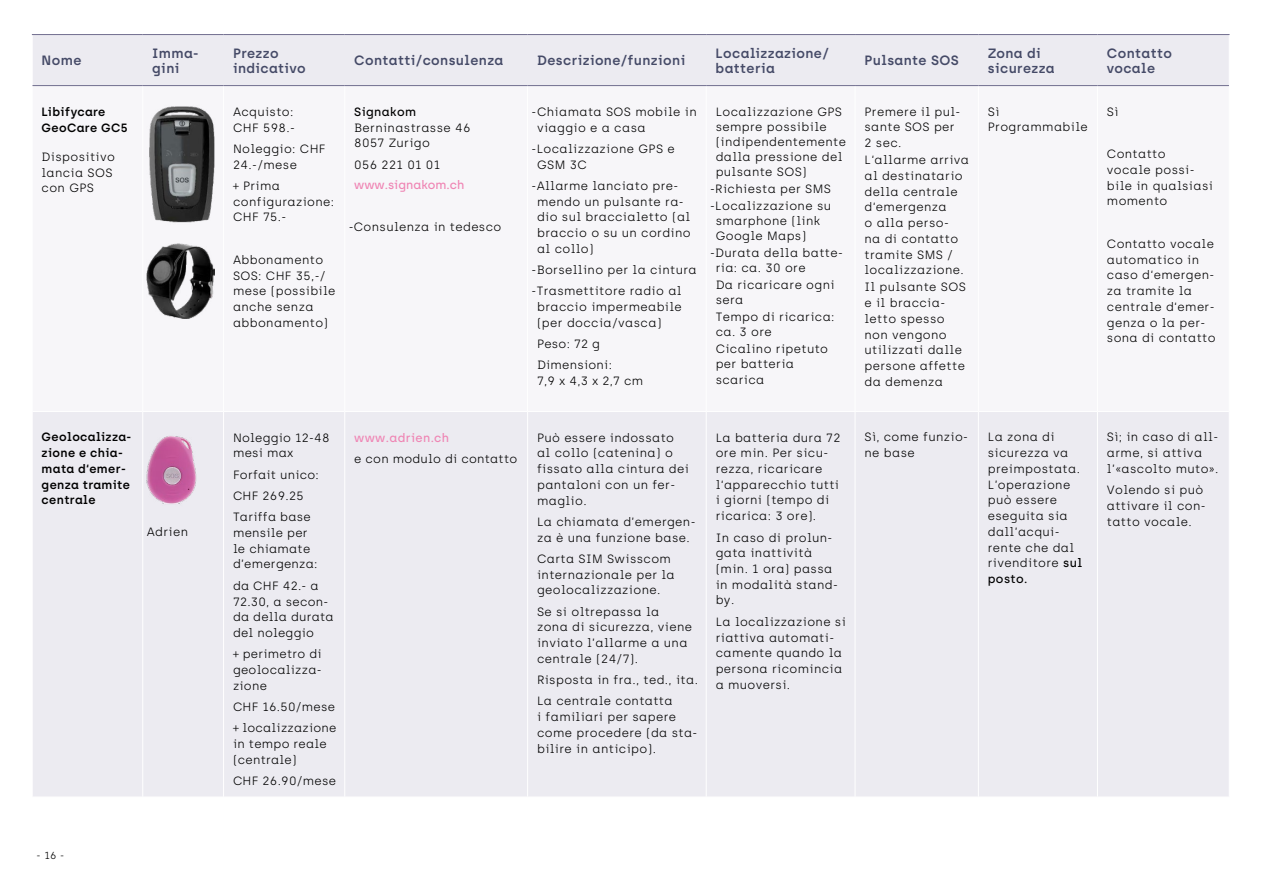
<style>
.page{position:relative;width:1263px;height:893px;background:#fff}
.page>*{position:absolute;margin:0;border:0;box-sizing:border-box;transform-origin:0 0}
.t1{font:600 13.5px/15px "Archia";letter-spacing:.03em;color:#454a67}
.t2{font:300 12px/15.8px "Archia";letter-spacing:.03em;color:#000}
.t3{font:600 12px/15.8px "Archia";letter-spacing:.03em;color:#000}
.t4{font:500 12px "Archia";color:#ef85b4}
.t5{font:500 12px "Archia";letter-spacing:.03em;color:#ef85b4}
.t6{font:500 12px "Archia";letter-spacing:.03em;color:#000}
.t7{font:300 10.2px "Archia";color:#000}
.s1{font-weight:500}
</style>
<div class="page">
<div style="left:33px;top:35px;width:1196px;height:762px;background:#ecebf1"></div>
<div style="left:33px;top:86px;width:1196px;height:325px;background:#f7f6f9"></div>
<hr style="left:142px;top:86px;width:1px;height:325px;background:#fff">
<hr style="left:223px;top:86px;width:1px;height:325px;background:#fff">
<hr style="left:344px;top:86px;width:1px;height:325px;background:#fff">
<hr style="left:527px;top:86px;width:1px;height:325px;background:#fff">
<hr style="left:706px;top:86px;width:1px;height:325px;background:#fff">
<hr style="left:855px;top:86px;width:1px;height:325px;background:#fff">
<hr style="left:978px;top:86px;width:1px;height:325px;background:#fff">
<hr style="left:1097px;top:86px;width:1px;height:325px;background:#fff">
<hr style="left:32px;top:34px;width:111px;height:1px;background:#716e8f">
<hr style="left:143px;top:34px;width:81px;height:1px;background:#716e8f">
<hr style="left:224px;top:34px;width:121px;height:1px;background:#716e8f">
<hr style="left:345px;top:34px;width:183px;height:1px;background:#716e8f">
<hr style="left:528px;top:34px;width:178px;height:1px;background:#716e8f">
<hr style="left:706px;top:34px;width:149px;height:1px;background:#716e8f">
<hr style="left:855px;top:34px;width:123px;height:1px;background:#716e8f">
<hr style="left:978px;top:34px;width:119px;height:1px;background:#716e8f">
<hr style="left:1097px;top:34px;width:132px;height:1px;background:#716e8f">
<hr style="left:32px;top:85px;width:111px;height:1px;background:#716e8f">
<hr style="left:143px;top:85px;width:81px;height:1px;background:#716e8f">
<hr style="left:224px;top:85px;width:121px;height:1px;background:#716e8f">
<hr style="left:345px;top:85px;width:183px;height:1px;background:#716e8f">
<hr style="left:528px;top:85px;width:178px;height:1px;background:#716e8f">
<hr style="left:706px;top:85px;width:149px;height:1px;background:#716e8f">
<hr style="left:855px;top:85px;width:123px;height:1px;background:#716e8f">
<hr style="left:978px;top:85px;width:119px;height:1px;background:#716e8f">
<hr style="left:1097px;top:85px;width:132px;height:1px;background:#716e8f">
<hr style="left:32px;top:411px;width:111px;height:1px;background:#fff">
<hr style="left:143px;top:411px;width:81px;height:1px;background:#fff">
<hr style="left:224px;top:411px;width:121px;height:1px;background:#fff">
<hr style="left:345px;top:411px;width:183px;height:1px;background:#fff">
<hr style="left:528px;top:411px;width:178px;height:1px;background:#fff">
<hr style="left:706px;top:411px;width:149px;height:1px;background:#fff">
<hr style="left:855px;top:411px;width:123px;height:1px;background:#fff">
<hr style="left:978px;top:411px;width:119px;height:1px;background:#fff">
<hr style="left:1097px;top:411px;width:132px;height:1px;background:#fff">
<hr style="left:142px;top:412px;width:1px;height:385px;background:#fff">
<hr style="left:223px;top:412px;width:1px;height:385px;background:#fff">
<hr style="left:344px;top:412px;width:1px;height:385px;background:#fff">
<hr style="left:527px;top:412px;width:1px;height:385px;background:#fff">
<hr style="left:706px;top:412px;width:1px;height:385px;background:#fff">
<hr style="left:855px;top:412px;width:1px;height:385px;background:#fff">
<hr style="left:978px;top:412px;width:1px;height:385px;background:#fff">
<hr style="left:1097px;top:412px;width:1px;height:385px;background:#fff">
<img style="left:147px;top:105px;width:72px;height:122px">
<img style="left:147px;top:244px;width:67px;height:75px">
<img style="left:147px;top:424px;width:69px;height:91px">
<p class="t1" style="left:42px;top:53px;width:41px">Nome</p>
<p class="t1" style="left:152px;top:45px;width:48px">Imma&shy;gini</p>
<p class="t1" style="left:233px;top:45px;width:74px">Prezzo indicativo</p>
<p class="t1" style="left:354px;top:53px;width:151px">Contatti/consulenza</p>
<p class="t1" style="left:537px;top:53px;width:150px">Descrizione/funzioni</p>
<p class="t1" style="left:716px;top:45px;width:115px">Localizzazione/ batteria</p>
<p class="t1" style="left:864px;top:53px;width:96px">Pulsante SOS</p>
<p class="t1" style="left:988px;top:45px;width:68px">Zona di sicurezza</p>
<p class="t1" style="left:1107px;top:45px;width:67px">Contatto vocale</p>
<p class="t3" style="left:42px;top:104px;width:88px">Libifycare<br>GeoCare GC5</p>
<p class="t2" style="left:42px;top:149px;width:75px">Dispositivo lancia SOS con GPS</p>
<p class="t2" style="left:864px;top:104px;width:97px">Premere il pul&shy;sante SOS per<br>2 sec.</p>
<p class="t2" style="left:864px;top:152px;width:106px">L‘allarme arriva al destinatario della centrale d‘emergenza<br>o alla perso-<br>na di contatto tramite SMS / localizzazione.</p>
<p class="t2" style="left:864px;top:279px;width:103px">Il pulsante SOS e il braccia&shy;letto spesso non vengono utilizzati dalle persone affette da demenza</p>
<p class="t2" style="left:716px;top:104px;width:132px;line-height:15px">Localizzazione GPS sempre possibile (indipendentemente dalla pressione del pulsante SOS)</p>
<p class="t2" style="left:710px;top:180px;width:122px;line-height:17.1px">-Richiesta per SMS -Localizzazione su</p>
<p class="t2" style="left:716px;top:213px;width:106px;line-height:15px">smarphone (link<br>Google Maps)</p>
<p class="t2" style="left:716px;top:245px;width:129px;line-height:15px;text-indent:-6px">-Durata della batte&shy;ria: ca. 30 ore</p>
<p class="t2" style="left:716px;top:277px;width:120px;line-height:15px">Da ricaricare ogni sera</p>
<p class="t2" style="left:716px;top:310px;width:120px;line-height:15px">Tempo di ricarica: ca. 3 ore</p>
<p class="t2" style="left:716px;top:342px;width:114px;line-height:15.3px">Cicalino ripetuto per batteria scarica</p>
<p class="t2" style="left:988px;top:103px;width:101px">Sì<br>Programmabile</p>
<p class="t2" style="left:1107px;top:103px;width:13px">Sì</p>
<p class="t2" style="left:1107px;top:146px;width:108px">Contatto<br>vocale possi&shy;bile in qualsiasi momento</p>
<p class="t2" style="left:1107px;top:236px;width:110px">Contatto vocale automatico in caso d‘emergen&shy;za tramite la centrale d‘emer&shy;genza o la per&shy;sona di contatto</p>
<p class="t2" style="left:537px;top:104px;width:161px;text-indent:-6px">-Chiamata SOS mobile in viaggio e a casa</p>
<p class="t2" style="left:537px;top:141px;width:139px;text-indent:-6px">-Localizzazione GPS e<br>GSM 3C</p>
<p class="t2" style="left:537px;top:178px;width:155px;text-indent:-6px">-Allarme lanciato pre&shy;mendo un pulsante ra&shy;dio sul braccialetto (al braccio o su un cordino al collo)</p>
<p class="t2" style="left:531px;top:259px;width:167px;line-height:21.3px">-Borsellino per la cintura -Trasmettitore radio al</p>
<p class="t2" style="left:537px;top:299px;width:146px">braccio impermeabile (per doccia/vasca)</p>
<p class="t2" style="left:537px;top:333px;width:76px;line-height:21.3px">Peso: 72 g<br>Dimensioni:</p>
<p class="t2" style="left:537px;top:373px;width:108px">7,9 x 4,3 x 2,7 cm</p>
<p class="t6" style="left:354px;top:104px;width:63px">Signakom</p>
<p class="t2" style="left:354px;top:119px;width:118px">Berninastrasse 46<br>8057 Zurigo</p>
<p class="t2" style="left:354px;top:156px;width:88px">056 221 01 01</p>
<p class="t4" style="left:354px;top:178px;width:112px">www.signakom.ch</p>
<p class="t2" style="left:349px;top:219px;width:154px">-Consulenza in tedesco</p>
<p class="t2" style="left:233px;top:104px;width:63px">Acquisto:<br>CHF 598.-</p>
<p class="t2" style="left:233px;top:141px;width:94px">Noleggio: CHF<br>24.-/mese</p>
<p class="t2" style="left:233px;top:178px;width:103px">+ Prima configurazione:<br>CHF 75.-</p>
<p class="t2" style="left:233px;top:252px;width:104px">Abbonamento<br>SOS: CHF 35,-/ mese (possibile anche senza abbonamento)</p>
<p class="t3" style="left:42px;top:429px;width:91px">Geolocalizza&shy;zione e chia&shy;mata d‘emer&shy;genza tramite centrale</p>
<p class="t2" style="left:147px;top:524px;width:43px">Adrien</p>
<p class="t7" style="left:37px;top:849px;width:29px">- 16 -</p>
<p class="t2" style="left:233px;top:430px;width:98px">Noleggio 12-48 mesi max</p>
<p class="t2" style="left:233px;top:464px;width:87px;line-height:21.3px">Forfait unico:<br>CHF 269.25<br>Tariffa base</p>
<p class="t2" style="left:233px;top:525px;width:86px">mensile per le chiamate d’emergenza:</p>
<p class="t2" style="left:233px;top:578px;width:102px">da CHF 42.- a<br>72.30, a secon&shy;da della durata del noleggio</p>
<p class="t2" style="left:233px;top:646px;width:90px;text-align:justify">+ perimetro di geolocalizza&shy;zione</p>
<p class="t2" style="left:233px;top:696px;width:105px;line-height:21.3px">CHF 16.50/mese + localizzazione</p>
<p class="t2" style="left:233px;top:736px;width:95px">in tempo reale (centrale)</p>
<p class="t2" style="left:233px;top:773px;width:105px">CHF 26.90/mese</p>
<p class="t5" style="left:354px;top:430px;width:97px">www.adrien.ch</p>
<p class="t2" style="left:354px;top:451px;width:165px">e con modulo di contatto</p>
<p class="t2" style="left:537px;top:429px;width:153px">Può essere indossato al collo (catenina) o fissato alla cintura dei pantaloni con un fer&shy;maglio.</p>
<p class="t2" style="left:537px;top:514px;width:160px">La chiamata d’emergen&shy;za è una funzione base.</p>
<p class="t2" style="left:537px;top:551px;width:139px">Carta SIM Swisscom internazionale per la geolocalizzazione.</p>
<p class="t2" style="left:537px;top:603px;width:157px">Se si oltrepassa la zona di sicurezza, viene inviato l’allarme a una centrale (24/7).</p>
<p class="t2" style="left:537px;top:669px;width:162px;line-height:21.3px">Risposta in fra., ted., ita.<br>La centrale contatta</p>
<p class="t2" style="left:537px;top:709px;width:162px">i familiari per sapere come procedere (da sta&shy;bilire in anticipo).</p>
<p class="t2" style="left:716px;top:429px;width:126px">La batteria dura 72 ore min. Per sicu&shy;rezza, ricaricare l‘apparecchio tutti i giorni (tempo di ricarica: 3 ore).</p>
<p class="t2" style="left:716px;top:529px;width:124px">In caso di prolun&shy;gata inattività (min. 1 ora) passa in modalità stand&shy;by.</p>
<p class="t2" style="left:716px;top:614px;width:132px">La localizzazione si riattiva automati&shy;camente quando la persona ricomincia a muoversi.</p>
<p class="t2" style="left:864px;top:429px;width:105px">Sì, come funzio&shy;ne base</p>
<p class="t2" style="left:988px;top:429px;width:96px">La zona di sicurezza va preimpostata.<br>L’operazione può essere eseguita sia dall’acqui&shy;rente che dal rivenditore <span class="s1">sul posto.</span></p>
<p class="t2" style="left:1107px;top:429px;width:113px">Sì; in caso di all&shy;arme, si attiva l’«ascolto muto».</p>
<p class="t2" style="left:1107px;top:482px;width:100px">Volendo si può attivare il con&shy;tatto vocale.</p>
</div>
